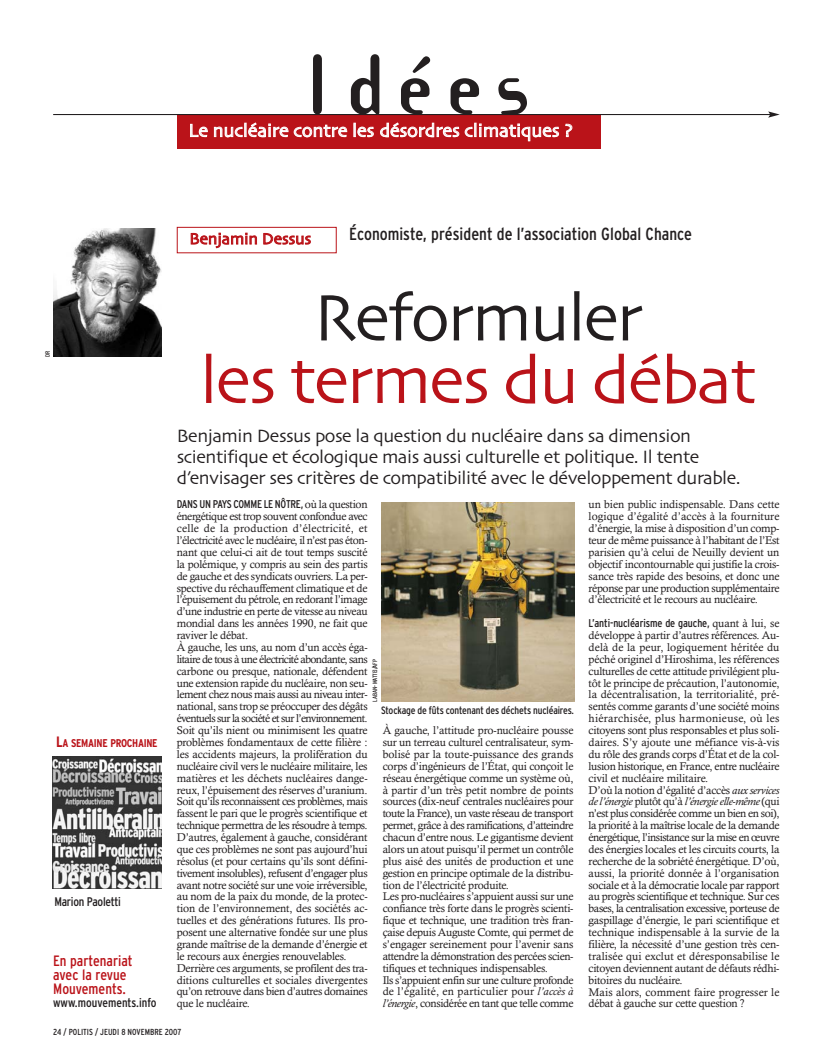
<style>
.page{position:relative;width:814px;height:1063px;background:#fff}
.page>*{position:absolute;margin:0;border:0;box-sizing:border-box;transform-origin:0 0}
.t1{font:700 75px "Template Gothic";letter-spacing:.17em;color:#231f20}
.t2{font:68.75px "Skia CC";letter-spacing:-.03em;color:#ba1319}
.t3{font:68.75px "Skia CC";letter-spacing:-.03em;color:#231f20}
.t4{font:18.75px/21.2px "Skia CC";letter-spacing:-.025em;color:#231f20}
.t5{font:18.75px "Skia CC";color:#fff}
.t6{font:condensed 17.5px "Interstate";color:#231f20}
.t7{font:16.25px "Skia CC";color:#ba1319}
.t8{font:condensed 15px/13.8px "Interstate";color:#ba1319}
.t9{font:condensed 12.5px "Interstate";letter-spacing:-.015em;color:#231f20}
.t10{font:11.25px/11.9px "Calisto";letter-spacing:-.02em;color:#231f20}
.t11{font:condensed 11.25px "Interstate";letter-spacing:-.01em;color:#231f20}
.t12{font:700 condensed 11.25px "Interstate";letter-spacing:-.03em;color:#ba1319}
.t13{font:condensed 10.62px "Interstate";letter-spacing:-.015em;color:#231f20}
.t14{font:condensed 8.75px "Interstate";color:#231f20}
.t15{font:condensed 6.25px "Interstate";letter-spacing:-.025em;color:#231f20}
.s1{font-size:15px}
.s2{font-family:"Calisto";font-stretch:normal}
.s3{font-style:italic}
</style>
<div class="page">
<img style="left:381px;top:502px;width:193px;height:199px">
<div style="left:177px;top:227px;width:160px;height:26px;border:1px solid #ba1319"></div>
<img style="left:53px;top:228px;width:109px;height:128px">
<div style="left:177px;top:115px;width:424px;height:34px;background:#ba1319"></div>
<hr style="left:53px;top:114px;width:717px;height:1px;background:#231f20">
<svg style="left:768px;top:111px;width:12px;height:7px"></svg>
<img style="left:53px;top:756px;width:109px;height:132px">
<h1 class="t1" style="left:303px;top:52px;width:228px">Idées</h1>
<h3 class="t5" style="left:188px;top:123px;width:386px">Le nucléaire contre les désordres climatiques ?</h3>
<p class="t15" style="left:45px;top:356px;width:8px;rotate:-90deg">DR</p>
<p class="t12" style="left:56px;top:738px;width:103px"><span class="s1">L</span>A SEMAINE PROCHAINE</p>
<p class="t9" style="left:54px;top:897px;width:68px">Marion Paoletti</p>
<h3 class="t8" style="left:53px;top:955px;width:81px">En partenariat avec la revue<br>Mouvements.</h3>
<p class="t9" style="left:53px;top:998px;width:105px">www.mouvements.info</p>
<h3 class="t7" style="left:189px;top:232px;width:123px">Benjamin Dessus</h3>
<h3 class="t6" style="left:349px;top:227px;width:344px">Économiste, président de l’association Global Chance</h3>
<h2 class="t3" style="left:313px;top:291px;width:331px">Reformuler</h2>
<h2 class="t2" style="left:200px;top:354px;width:559px">les termes du débat</h2>
<h3 class="t4" style="left:177px;top:426px;width:565px">Benjamin Dessus pose la question du nucléaire dans sa dimension scientifique et écologique mais aussi culturelle et politique. Il tente d’envisager ses critères de compatibilité avec le développement durable.</h3>
<p class="t11" style="left:177px;top:500px;width:192px">DANS UN PAYS COMME LE NÔTRE, <span class="s2">où la question</span></p>
<p class="t10" style="left:177px;top:511px;width:192px">énergétique est trop souvent confondue avec celle de la production d’électricité, et l’électricité avec le nucléaire, il n’est pas éton&shy;nant que celui-ci ait de tout temps suscité la polémique, y compris au sein des partis de gauche et des syndicats ouvriers. La per&shy;spective du réchauffement climatique et de l’épuisement du pétrole, en redorant l’image d’une industrie en perte de vitesse au niveau mondial dans les années 1990, ne fait que raviver le débat.<br>À gauche, les uns, au nom d’un accès éga&shy;litaire de tous à une électricité abondante, sans carbone ou presque, nationale, défendent une extension rapide du nucléaire, non seu&shy;lement chez nous mais aussi au niveau inter&shy;national, sans trop se préoccuper des dégâts éventuels sur la société et sur l’environnement.<br>Soit qu’ils nient ou minimisent les quatre problèmes fondamentaux de cette filière : les accidents majeurs, la prolifération du nucléaire civil vers le nucléaire militaire, les matières et les déchets nucléaires dange&shy;reux, l’épuisement des réserves d’uranium.<br>Soit qu’ils reconnaissent ces problèmes, mais fassent le pari que le progrès scientifique et technique permettra de les résoudre à temps.<br>D’autres, également à gauche, considérant que ces problèmes ne sont pas aujourd’hui résolus (et pour certains qu’ils sont défini&shy;tivement insolubles), refusent d’engager plus avant notre société sur une voie irréversible, au nom de la paix du monde, de la protec&shy;tion de l’environnement, des sociétés ac&shy;tuelles et des générations futures. Ils pro&shy;posent une alternative fondée sur une plus grande maîtrise de la demande d’énergie et le recours aux énergies renouvelables.<br>Derrière ces arguments, se profilent des tra&shy;ditions culturelles et sociales divergentes qu’on retrouve dans bien d’autres domaines que le nucléaire.</p>
<p class="t15" style="left:373px;top:701px;width:44px;rotate:-90deg">LABAN- MATTEI/AFP</p>
<p class="t13" style="left:381px;top:706px;width:194px">Stockage de fûts contenant des déchets nucléaires.</p>
<p class="t10" style="left:383px;top:725px;width:192px">À gauche, l’attitude pro-nucléaire pousse sur un terreau culturel centralisateur, sym&shy;bolisé par la toute-puissance des grands corps d’ingénieurs de l’État, qui conçoit le réseau énergétique comme un système où, à partir d’un très petit nombre de points sources (dix-neuf centrales nucléaires pour toute la France), un vaste réseau de transport permet, grâce à des ramifications, d’atteindre chacun d’entre nous. Le gigantisme devient alors un atout puisqu’il permet un contrôle plus aisé des unités de production et une gestion en principe optimale de la distribu&shy;tion de l’électricité produite.<br>Les pro-nucléaires s’appuient aussi sur une confiance très forte dans le progrès scienti&shy;fique et technique, une tradition très fran&shy;çaise depuis Auguste Comte, qui permet de s’engager sereinement pour l’avenir sans attendre la démonstration des percées scien&shy;tifiques et techniques indispensables.<br>Ils s’appuient enfin sur une culture profonde de l’égalité, en particulier pour <span class="s3">l’accès à l’énergie</span>, considérée en tant que telle comme</p>
<p class="t10" style="left:588px;top:500px;width:192px;text-align:justify">un bien public indispensable. Dans cette logique d’égalité d’accès à la fourniture d’énergie, la mise à disposition d’un comp&shy;teur de même puissance à l’habitant de l’Est parisien qu’à celui de Neuilly devient un objectif incontournable qui justifie la crois&shy;sance très rapide des besoins, et donc une réponse par une production supplémentaire d’électricité et le recours au nucléaire.</p>
<p class="t11" style="left:588px;top:619px;width:192px">L’anti-nucléarisme de gauche, <span class="s2">quant à lui, se</span></p>
<p class="t10" style="left:588px;top:630px;width:192px">développe à partir d’autres références. Au&shy;delà de la peur, logiquement héritée du péché originel d’Hiroshima, les références culturelles de cette attitude privilégient plu&shy;tôt le principe de précaution, l’autonomie, la décentralisation, la territorialité, pré&shy;sentés comme garants d’une société moins hiérarchisée, plus harmonieuse, où les citoyens sont plus responsables et plus soli&shy;daires. S’y ajoute une méfiance vis-à-vis du rôle des grands corps d’État et de la col&shy;lusion historique, en France, entre nucléaire civil et nucléaire militaire.<br>D’où la notion d’égalité d’accès <span class="s3">aux services de l’énergie</span> plutôt qu’à <span class="s3">l’énergie elle-même</span> (qui n’est plus considérée comme un bien en soi), la priorité à la maîtrise locale de la demande énergétique, l’insistance sur la mise en œuvre des énergies locales et les circuits courts, la recherche de la sobriété énergétique. D’où, aussi, la priorité donnée à l’organisation sociale et à la démocratie locale par rapport au progrès scientifique et technique. Sur ces bases, la centralisation excessive, porteuse de gaspillage d’énergie, le pari scientifique et technique indispensable à la survie de la filière, la nécessité d’une gestion très cen&shy;tralisée qui exclut et déresponsabilise le citoyen deviennent autant de défauts rédhi&shy;bitoires du nucléaire.<br>Mais alors, comment faire progresser le débat à gauche sur cette question ?</p>
<p class="t14" style="left:53px;top:1028px;width:130px">24 / POLITIS / JEUDI 8 NOVEMBRE 2007</p>
</div>
